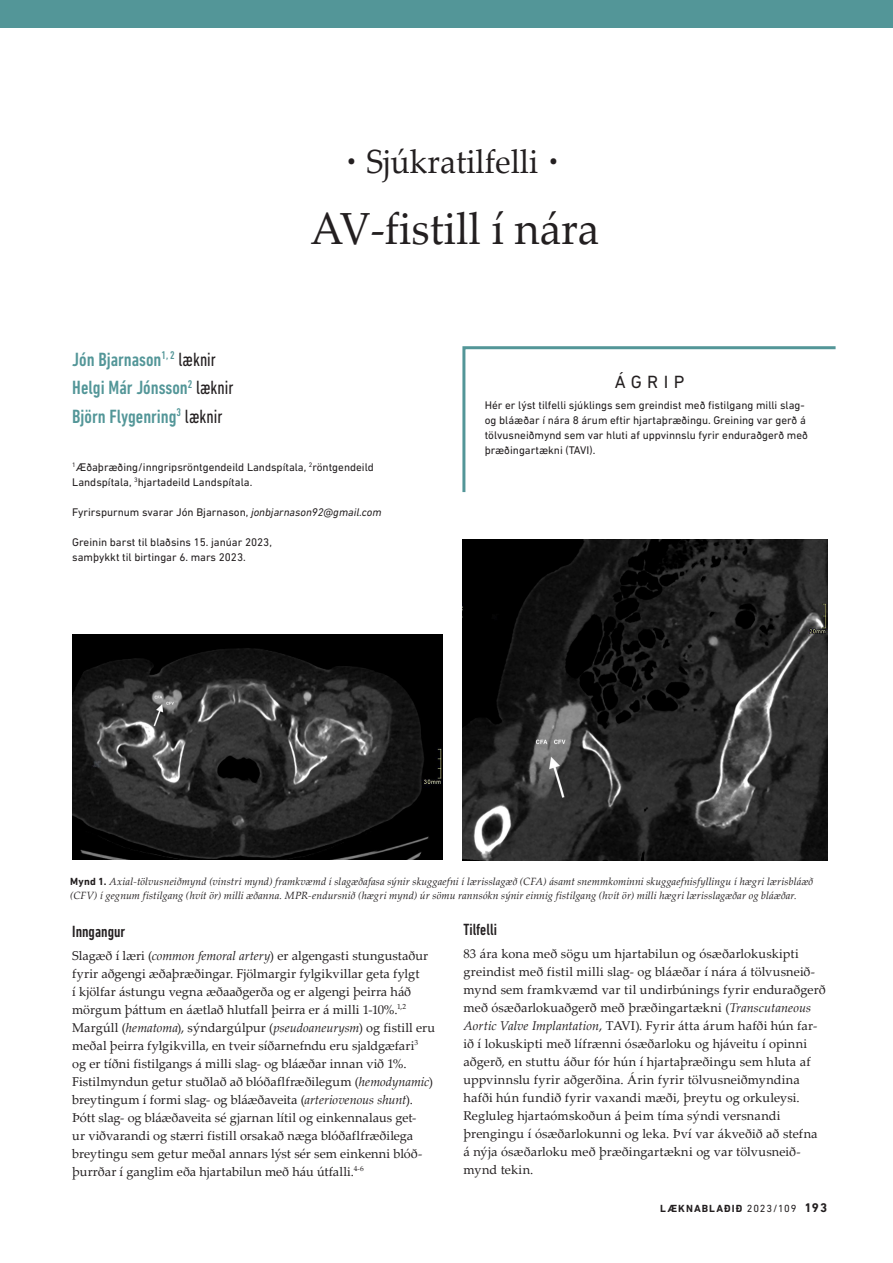
<style>
.page{position:relative;width:893px;height:1263px;background:#fff}
.page>*{position:absolute;margin:0;border:0;box-sizing:border-box;transform-origin:0 0}
.t1{font:45px "Palatino Linotype";color:#231f20;scale:.95 1}
.t2{font:33.45px "Palatino Linotype";color:#231f20;scale:.95 1}
.t3{font:500 condensed 19.5px/28.5px "DIN Next LT Pro";color:#539698}
.t4{font:18px "DIN Next LT Pro";letter-spacing:.3em;color:#231f20}
.t5{font:500 condensed 16.5px "DIN Next LT Pro";color:#231f20}
.t6{font:12.75px/18px "Palatino Linotype";letter-spacing:.005em;color:#231f20}
.t7{font:11.25px/15px "DIN Next LT Pro";color:#231f20}
.t8{font:italic 10.5px/13.5px "Palatino Linotype";letter-spacing:.01em;color:#231f20}
.t9{font:700 10.5px "DIN Next LT Pro";letter-spacing:.105em;color:#231f20}
.s1{font-weight:400;color:#231f20}
.s2{font-style:italic}
.s3{font-family:"DIN Next LT Pro";font-weight:700;font-style:normal}
.s4{font-weight:400}
.s5{font-size:12.75px}
</style>
<div class="page">
<div style="left:0;top:0;width:893px;height:27px;background:#539698"></div>
<svg style="left:462px;top:346px;width:374px;height:147px"></svg>
<img style="left:72px;top:634px;width:370px;height:225px">
<img style="left:462px;top:539px;width:365px;height:321px">
<h2 class="t2" style="left:347px;top:138px;width:224px"><sup>•</sup> Sjúkratilfelli <sup>•</sup></h2>
<h1 class="t1" style="left:311px;top:197px;width:305px">AV-fistill í nára</h1>
<h3 class="t3" style="left:72px;top:345px;width:163px">Jón Bjarnason<sup>1,</sup> <sup>2</sup> <span class="s1">læknir<br></span>Helgi Már Jónsson<sup>2</sup> <span class="s1">læknir<br></span>Björn Flygenring<sup>3</sup> <span class="s1">læknir</span></h3>
<p class="t7" style="left:72px;top:459px;width:303px"><sup>1</sup>Æðaþræðing/inngripsröntgendeild Landspítala, <sup>2</sup>röntgendeild<br>Landspítala, <sup>3</sup>hjartadeild Landspítala.</p>
<p class="t7" style="left:72px;top:504px;width:311px">Fyrirspurnum svarar Jón Bjarnason, <span class="s2">jonbjarnason92@gmail.com</span></p>
<p class="t7" style="left:72px;top:534px;width:201px">Greinin barst til blaðsins 15. janúar 2023, samþykkt til birtingar 6. mars 2023.</p>
<h3 class="t4" style="left:615px;top:371px;width:71px">ÁGRIP</h3>
<p class="t7" style="left:485px;top:398px;width:325px">Hér er lýst tilfelli sjúklings sem greindist með fistilgang milli slag&shy;og bláæðar í nára 8 árum eftir hjartaþræðingu. Greining var gerð á tölvusneiðmynd sem var hluti af uppvinnslu fyrir enduraðgerð með þræðingartækni (TAVI).</p>
<p class="t8" style="left:70px;top:874px;width:745px"><span class="s3">Mynd 1.</span> Axial-tölvusneiðmynd (vinstri mynd) framkvæmd í slagæðafasa sýnir skuggaefni í lærisslagæð (CFA) ásamt snemmkominni skuggaefnisfyllingu í hægri lærisbláæð (CFV) í gegnum fistilgang (hvít ör) milli æðanna. MPR-endursnið (hægri mynd) úr sömu rannsókn sýnir einnig fistilgang (hvít ör) milli hægri lærisslagæðar og bláæðar.</p>
<p class="t5" style="left:72px;top:922px;width:54px">Inngangur</p>
<p class="t6" style="left:72px;top:946px;width:364px">Slagæð í læri (<span class="s2">common femoral artery</span>) er algengasti stungustaður fyrir aðgengi æðaþræðingar. Fjölmargir fylgikvillar geta fylgt<br>í kjölfar ástungu vegna æðaaðgerða og er algengi þeirra háð mörgum þáttum en áætlað hlutfall þeirra er á milli 1-10%.<sup>1,2<br></sup>Margúll (<span class="s2">hematoma</span>), sýndargúlpur (<span class="s2">pseudoaneurysm</span>) og fistill eru meðal þeirra fylgikvilla, en tveir síðarnefndu eru sjaldgæfari<sup>3<br></sup>og er tíðni fistilgangs á milli slag- og bláæðar innan við 1%.<br>Fistilmyndun getur stuðlað að blóðaflfræðilegum (<span class="s2">hemodynamic</span>) breytingum í formi slag- og bláæðaveita (<span class="s2">arteriovenous shunt</span>).<br>Þótt slag- og bláæðaveita sé gjarnan lítil og einkennalaus get-<br>ur viðvarandi og stærri fistill orsakað næga blóðaflfræðilega breytingu sem getur meðal annars lýst sér sem einkenni blóð&shy;þurrðar í ganglim eða hjartabilun með háu útfalli.<sup>4-6</sup></p>
<p class="t5" style="left:463px;top:920px;width:35px">Tilfelli</p>
<p class="t6" style="left:463px;top:944px;width:364px">83 ára kona með sögu um hjartabilun og ósæðarlokuskipti greindist með fistil milli slag- og bláæðar í nára á tölvusneið&shy;mynd sem framkvæmd var til undirbúnings fyrir enduraðgerð með ósæðarlokuaðgerð með þræðingartækni (<span class="s2">Transcutaneous Aortic Valve Implantation</span>, TAVI). Fyrir átta árum hafði hún far&shy;ið í lokuskipti með lífrænni ósæðarloku og hjáveitu í opinni aðgerð, en stuttu áður fór hún í hjartaþræðingu sem hluta af uppvinnslu fyrir aðgerðina. Árin fyrir tölvusneiðmyndina hafði hún fundið fyrir vaxandi mæði, þreytu og orkuleysi.<br>Regluleg hjartaómskoðun á þeim tíma sýndi versnandi þrengingu í ósæðarlokunni og leka. Því var ákveðið að stefna á nýja ósæðarloku með þræðingartækni og var tölvusneið&shy;mynd tekin.</p>
<p class="t9" style="left:660px;top:1202px;width:168px">LÆKNABLAÐIÐ <span class="s4">2023/109</span> <span class="s5">193</span></p>
</div>
